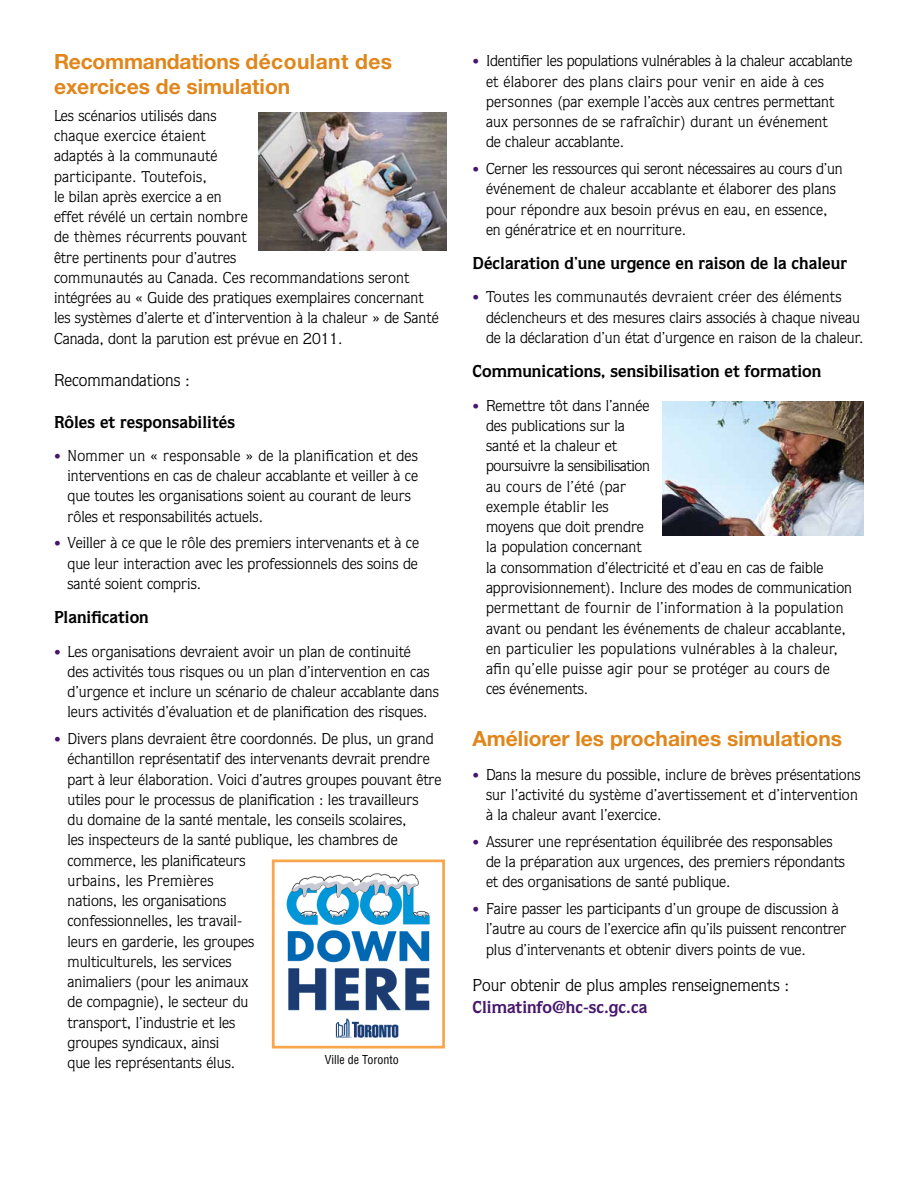
<style>
.page{position:relative;width:918px;height:1188px;background:#fff}
.page>*{position:absolute;margin:0;border:0;box-sizing:border-box;transform-origin:0 0}
.t1{font:700 21px/25.2px "Helvetica Neue LT Std";color:#e0861b}
.t2{font:700 17.25px "Quorum";color:#000}
.t3{font:17.25px "Quorum";color:#000}
.t4{font:700 17.25px "Quorum";color:#46166b}
.t5{font:15.75px/20.2px "Quorum";color:#000}
.t6{font:condensed 12px "Helvetica";color:#000}
.s1{font-family:"Helvetica Neue";font-weight:900;font-stretch:condensed;font-size:13.5px;color:#46166b}
</style>
<div class="page">
<img style="left:662px;top:401px;width:202px;height:135px">
<img style="left:259px;top:112px;width:187px;height:139px">
<img style="left:286px;top:873px;width:144px;height:165px">
<div style="left:272px;top:860px;width:173px;height:189px;border:3px solid #f7a64b"></div>
<h1 class="t1" style="left:54px;top:48px;width:340px">Recommandations découlant des exercices de simulation</h1>
<p class="t5" style="left:54px;top:105px;width:386px">Les scénarios utilisés dans<br>chaque exercice étaient<br>adaptés à la communauté<br>participante. Toutefois,<br>le bilan après exercice a en<br>effet révélé un certain nombre<br>de thèmes récurrents pouvant<br>être pertinents pour d’autres<br>communautés au Canada. Ces recommandations seront intégrées au « Guide des pratiques exemplaires concernant les systèmes d’alerte et d’intervention à la chaleur » de Santé Canada, dont la parution est prévue en 2011.</p>
<p class="t3" style="left:54px;top:370px;width:138px">Recommandations :</p>
<p class="t2" style="left:54px;top:411px;width:183px">Rôles et responsabilités</p>
<p class="t5" style="left:68px;top:445px;width:352px;text-indent:-14px"><span class="s1">•</span> Nommer un « responsable » de la planification et des interventions en cas de chaleur accablante et veiller à ce que toutes les organisations soient au courant de leurs rôles et responsabilités actuels.</p>
<p class="t5" style="left:68px;top:533px;width:353px;text-align:justify;text-indent:-14px"><span class="s1">•</span> Veiller à ce que le rôle des premiers intervenants et à ce que leur interaction avec les professionnels des soins de santé soient compris.</p>
<p class="t2" style="left:54px;top:607px;width:96px">Planification</p>
<p class="t5" style="left:68px;top:641px;width:373px;text-indent:-14px"><span class="s1">•</span> Les organisations devraient avoir un plan de continuité<br>des activités tous risques ou un plan d’intervention en cas d’urgence et inclure un scénario de chaleur accablante dans leurs activités d’évaluation et de planification des risques.</p>
<p class="t5" style="left:68px;top:728px;width:376px;text-indent:-14px"><span class="s1">•</span> Divers plans devraient être coordonnés. De plus, un grand échantillon représentatif des intervenants devrait prendre part à leur élaboration. Voici d’autres groupes pouvant être utiles pour le processus de planification : les travailleurs<br>du domaine de la santé mentale, les conseils scolaires,<br>les inspecteurs de la santé publique, les chambres de commerce, les planificateurs<br>urbains, les Premières<br>nations, les organisations<br>confessionnelles, les travail-<br>leurs en garderie, les groupes<br>multiculturels, les services<br>animaliers (pour les animaux<br>de compagnie), le secteur du<br>transport, l’industrie et les<br>groupes syndicaux, ainsi<br>que les représentants élus.</p>
<p class="t6" style="left:325px;top:1053px;width:75px">Ville de Toronto</p>
<p class="t5" style="left:486px;top:51px;width:368px;text-indent:-14px"><span class="s1">•</span> Identifier les populations vulnérables à la chaleur accablante et élaborer des plans clairs pour venir en aide à ces personnes (par exemple l’accès aux centres permettant aux personnes de se rafraîchir) durant un événement<br>de chaleur accablante.</p>
<p class="t5" style="left:486px;top:158px;width:358px;text-indent:-14px"><span class="s1">•</span> Cerner les ressources qui seront nécessaires au cours d’un événement de chaleur accablante et élaborer des plans pour répondre aux besoin prévus en eau, en essence, en génératrice et en nourriture.</p>
<p class="t2" style="left:472px;top:253px;width:376px">Déclaration d’une urgence en raison de la chaleur</p>
<p class="t5" style="left:486px;top:287px;width:379px;text-indent:-14px"><span class="s1">•</span> Toutes les communautés devraient créer des éléments déclencheurs et des mesures clairs associés à chaque niveau de la déclaration d’un état d’urgence en raison de la chaleur.</p>
<p class="t2" style="left:472px;top:361px;width:351px">Communications, sensibilisation et formation</p>
<p class="t5" style="left:486px;top:395px;width:368px;text-indent:-14px"><span class="s1">•</span> Remettre tôt dans l’année<br>des publications sur la<br>santé et la chaleur et<br>poursuivre la sensibilisation<br>au cours de l’été (par<br>exemple établir les<br>moyens que doit prendre<br>la population concernant<br>la consommation d’électricité et d’eau en cas de faible approvisionnement). Inclure des modes de communication permettant de fournir de l’information à la population avant ou pendant les événements de chaleur accablante, en particulier les populations vulnérables à la chaleur, afin qu’elle puisse agir pour se protéger au cours de ces événements.</p>
<h1 class="t1" style="left:472px;top:726px;width:371px">Améliorer les prochaines simulations</h1>
<p class="t5" style="left:486px;top:764px;width:376px;text-indent:-14px"><span class="s1">•</span> Dans la mesure du possible, inclure de brèves présentations sur l’activité du système d’avertissement et d’intervention à la chaleur avant l’exercice.</p>
<p class="t5" style="left:486px;top:831px;width:361px;text-indent:-14px"><span class="s1">•</span> Assurer une représentation équilibrée des responsables de la préparation aux urgences, des premiers répondants et des organisations de santé publique.</p>
<p class="t5" style="left:486px;top:898px;width:362px;text-indent:-14px"><span class="s1">•</span> Faire passer les participants d’un groupe de discussion à l’autre au cours de l’exercice afin qu’ils puissent rencontrer plus d’intervenants et obtenir divers points de vue.</p>
<p class="t3" style="left:472px;top:975px;width:318px">Pour obtenir de plus amples renseignements :</p>
<p class="t4" style="left:472px;top:997px;width:176px">Climatinfo@hc-sc.gc.ca</p>
</div>
